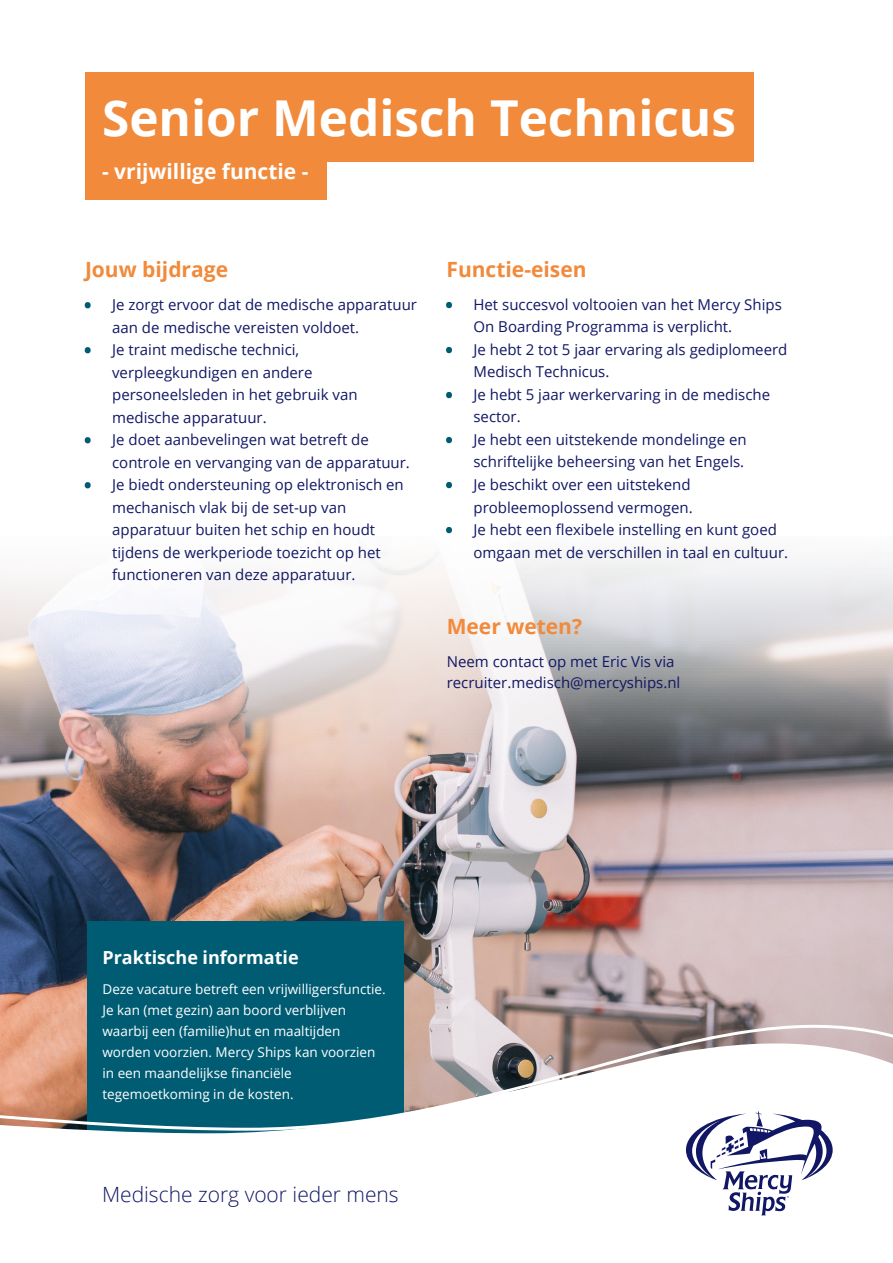
<style>
.page{position:relative;width:893px;height:1263px;background:#fff}
.page>*{position:absolute;margin:0;border:0;box-sizing:border-box;transform-origin:0 0}
.t1{font:700 49.5px "Open Sans";color:#fff}
.t2{font:700 21px "Open Sans";color:#f18a3b}
.t3{font:300 21px "Open Sans";color:#111764}
.t4{font:700 21px "Open Sans";color:#fff}
.t5{font:700 18px "Open Sans";color:#fff}
.t6{font:15px/22.5px "Open Sans";color:#111764}
.t7{font:13.5px/21px "Open Sans";color:#fff}
.s1{font-style:inherit}
.s2{font-size:13.5px;color:#005c73}
</style>
<div class="page">
<img style="left:0;top:555px;width:893px;height:469px">
<div style="left:87px;top:921px;width:317px;height:266px;background:#005c73"></div>
<svg style="left:87px;top:1131px;width:679px;height:85px"></svg>
<svg style="left:0;top:1024px;width:893px;height:107px"></svg>
<svg style="left:686px;top:1111px;width:147px;height:104px"></svg>
<div style="left:85px;top:147px;width:241px;height:53px;background:#f18a3b"></div>
<div style="left:85px;top:72px;width:668px;height:90px;background:#f18a3b"></div>
<p class="t1" style="left:102px;top:83px;width:635px"><span class="s1">Senior</span> Medisch Technicus</p>
<p class="t4" style="left:102px;top:157px;width:208px">- vrijwillige functie -</p>
<p class="t2" style="left:85px;top:255px;width:145px">Jouw bijdrage</p>
<p class="t6" style="left:112px;top:293px;width:306px;text-indent:-27px"><span class="s2">•</span> Je zorgt ervoor dat de medische apparatuur aan de medische vereisten voldoet.</p>
<p class="t6" style="left:112px;top:338px;width:247px;text-indent:-27px"><span class="s2">•</span> Je traint medische technici, verpleegkundigen en andere personeelsleden in het gebruik van medische apparatuur.</p>
<p class="t6" style="left:112px;top:428px;width:299px;text-indent:-27px"><span class="s2">•</span> Je doet aanbevelingen wat betreft de controle en vervanging van de apparatuur.</p>
<p class="t6" style="left:112px;top:473px;width:293px;text-indent:-27px"><span class="s2">•</span> Je biedt ondersteuning op elektronisch en mechanisch vlak bij de set-up van apparatuur buiten het schip en houdt tijdens de werkperiode toezicht op het functioneren van deze apparatuur.</p>
<p class="t2" style="left:446px;top:255px;width:142px">Functie-eisen</p>
<p class="t6" style="left:473px;top:293px;width:310px;text-indent:-27px"><span class="s2">•</span> Het succesvol voltooien van het Mercy Ships<br>On Boarding Programma is verplicht.</p>
<p class="t6" style="left:473px;top:338px;width:315px;text-indent:-27px"><span class="s2">•</span> Je hebt 2 tot 5 jaar ervaring als gediplomeerd<br>Medisch Technicus.</p>
<p class="t6" style="left:473px;top:383px;width:298px;text-indent:-27px"><span class="s2">•</span> Je hebt 5 jaar werkervaring in de medische sector.</p>
<p class="t6" style="left:446px;top:428px;width:302px;text-align:right"><span class="s2">•</span> Je hebt een uitstekende mondelinge en schriftelijke beheersing van het Engels.</p>
<p class="t6" style="left:446px;top:473px;width:248px;text-align:right"><span class="s2">•</span> Je beschikt over een uitstekend probleemoplossend vermogen.</p>
<p class="t6" style="left:473px;top:518px;width:316px;text-indent:-27px"><span class="s2">•</span> Je hebt een flexibele instelling en kunt goed omgaan met de verschillen in taal en cultuur.</p>
<p class="t2" style="left:447px;top:612px;width:137px">Meer weten?</p>
<p class="t6" style="left:447px;top:651px;width:235px;line-height:21px">Neem contact op met Eric Vis via recruiter.medisch@mercyships.nl</p>
<p class="t5" style="left:102px;top:944px;width:198px">Praktische informatie</p>
<p class="t7" style="left:102px;top:978px;width:285px">Deze vacature betreft een vrijwilligersfunctie.<br>Je kan (met gezin) aan boord verblijven waarbij een (familie)hut en maaltijden worden voorzien. Mercy Ships kan voorzien in een maandelijkse financiële tegemoetkoming in de kosten.</p>
<p class="t3" style="left:102px;top:1180px;width:298px">Medische zorg voor ieder mens</p>
</div>
